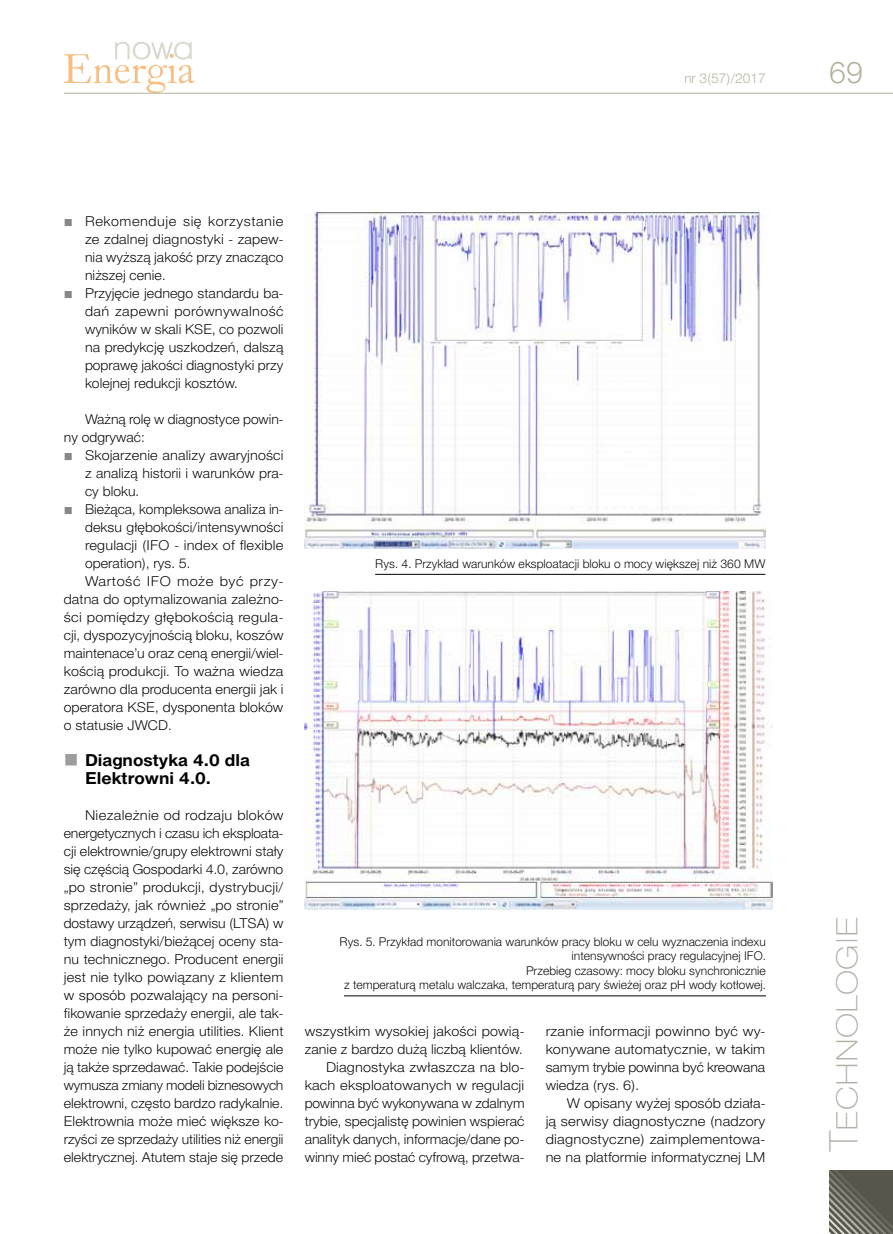
<style>
.page{position:relative;width:893px;height:1234px;background:#fff}
.page>*{position:absolute;margin:0;border:0;box-sizing:border-box;transform-origin:0 0}
.t1{font:39px "Switzer EFN Thin";color:#b2b1a7}
.t2{font:30px "Switzer EFN Light";color:#b2af9b}
.t3{font:700 16.5px/18px "Switzer EFN";color:#000;scale:1.04 1}
.t4{font:13.5px/18px "Switzer EFN Light";color:#000;text-align:justify;scale:1.08 1}
.t5{font:13.5px/18px "Switzer EFN Light";color:#000;scale:1.07 1}
.t6{font:13.5px "Switzer EFN Light";color:#000;scale:1.06 1}
.t7{font:13.5px/18px "Switzer EFN Light";color:#000}
.t8{font:13.5px "Switzer EFN Light";color:#000;scale:1.05 1}
.t9{font:13.5px "Switzer EFN Light";color:#000;scale:1.04 1}
.t10{font:13.5px "Switzer EFN Light";color:#000;scale:1.09 1}
.t11{font:13.5px "Switzer EFN Light";letter-spacing:.035em;color:#000;scale:1.09 1}
.t12{font:13.5px "Switzer EFN Light";color:#b2af9b}
.t13{font:12px/14.4px "Switzer EFN Light";color:#000;text-align:right}
</style>
<div class="page">
<hr style="left:64px;top:93px;width:829px;height:1px;background:#b2af9b">
<svg style="left:64px;top:42px;width:131px;height:51px"></svg>
<svg style="left:829px;top:1170px;width:64px;height:63px;background:#67665b"></svg>
<img style="left:305px;top:213px;width:461px;height:335px">
<hr style="left:375px;top:574px;width:390px;height:1px;background:#000">
<img style="left:305px;top:591px;width:467px;height:318px">
<hr style="left:344px;top:995px;width:422px;height:1px;background:#000">
<p class="t12" style="left:684px;top:70px;width:83px">nr 3(57)/2017</p>
<h2 class="t2" style="left:829px;top:55px;width:36px">69</h2>
<p class="t5" style="left:85px;top:211px;width:187px">Rekomenduje się korzystanie ze zdalnej diagnostyki - zapew&shy;nia wyższą jakość przy znacząco niższej cenie.<br>Przyjęcie jednego standardu ba&shy;dań zapewni porównywalność wyników w skali KSE, co pozwoli na predykcję uszkodzeń, dalszą poprawę jakości diagnostyki przy kolejnej redukcji kosztów.</p>
<p class="t7" style="left:64px;top:409px;width:221px;text-indent:21px">Ważną rolę w diagnostyce powin&shy;ny odgrywać:</p>
<p class="t5" style="left:85px;top:445px;width:187px">Skojarzenie analizy awaryjności</p>
<p class="t9" style="left:85px;top:465px;width:192px">z analizą historii i warunków pra-</p>
<p class="t9" style="left:85px;top:483px;width:54px">cy bloku.</p>
<p class="t7" style="left:85px;top:499px;width:200px">Bieżąca, kompleksowa analiza in-</p>
<p class="t8" style="left:85px;top:519px;width:191px">deksu głębokości/intensywności</p>
<p class="t5" style="left:85px;top:535px;width:187px">regulacji (IFO - index of flexible</p>
<p class="t9" style="left:85px;top:555px;width:103px">operation), rys. 5.</p>
<p class="t11" style="left:85px;top:573px;width:184px">Wartość IFO może być przy-</p>
<p class="t6" style="left:64px;top:591px;width:209px">datna do optymalizowania zależno-</p>
<p class="t10" style="left:64px;top:609px;width:203px">ści pomiędzy głębokością regula-</p>
<p class="t6" style="left:64px;top:627px;width:209px">cji, dyspozycyjnością bloku, koszów</p>
<p class="t8" style="left:64px;top:645px;width:211px">maintenace’u oraz ceną energii/wiel-</p>
<p class="t5" style="left:64px;top:661px;width:207px">kością produkcji. To ważna wiedza</p>
<p class="t6" style="left:64px;top:681px;width:209px">zarówno dla producenta energii jak i</p>
<p class="t6" style="left:64px;top:699px;width:209px">operatora KSE, dysponenta bloków</p>
<p class="t6" style="left:64px;top:717px;width:103px">o statusie JWCD.</p>
<p class="t3" style="left:85px;top:750px;width:160px">Diagnostyka 4.0 dla<br>Elektrowni 4.0.</p>
<p class="t4" style="left:64px;top:805px;width:205px;text-indent:21px">Niezależnie od rodzaju bloków energetycznych i czasu ich eksploata&shy;cji elektrownie/grupy elektrowni stały się częścią Gospodarki 4.0, zarówno „po stronie” produkcji, dystrybucji/ sprzedaży, jak również „po stronie” dostawy urządzeń, serwisu (LTSA) w tym diagnostyki/bieżącej oceny sta&shy;nu technicznego. Producent energii jest nie tylko powiązany z klientem w sposób pozwalający na personi&shy;fikowanie sprzedaży energii, ale tak&shy;że innych niż energia utilities. Klient może nie tylko kupować energię ale ją także sprzedawać. Takie podejście wymusza zmiany modeli biznesowych elektrowni, często bardzo radykalnie.<br>Elektrownia może mieć większe ko&shy;rzyści ze sprzedaży utilities niż energii elektrycznej. Atutem staje się przede</p>
<p class="t13" style="left:375px;top:556px;width:392px">Rys. 4. Przykład warunków eksploatacji bloku o mocy większej niż 360 MW</p>
<p class="t13" style="left:339px;top:934px;width:428px">Rys. 5. Przykład monitorowania warunków pracy bloku w celu wyznaczenia indexu intensywności pracy regulacyjnej IFO.<br>Przebieg czasowy: mocy bloku synchronicznie<br>z temperaturą metalu walczaka, temperaturą pary świeżej oraz pH wody kotłowej.</p>
<p class="t5" style="left:305px;top:1021px;width:207px;text-align:right">wszystkim wysokiej jakości powią&shy;zanie z bardzo dużą liczbą klientów.<br>Diagnostyka zwłaszcza na blo&shy;kach eksploatowanych w regulacji powinna być wykonywana w zdalnym trybie, specjalistę powinien wspierać analityk danych, informacje/dane po&shy;winny mieć postać cyfrową, przetwa-</p>
<p class="t4" style="left:546px;top:1021px;width:205px">rzanie informacji powinno być wy&shy;konywane automatycznie, w takim samym trybie powinna być kreowana wiedza (rys. 6).</p>
<p class="t5" style="left:546px;top:1093px;width:207px;text-align:justify;text-indent:21px">W opisany wyżej sposób działa&shy;ją serwisy diagnostyczne (nadzory diagnostyczne) zaimplementowa&shy;ne na platformie informatycznej LM</p>
<h1 class="t1" style="left:821px;top:1152px;width:237px;rotate:-90deg">Technologie</h1>
</div>
